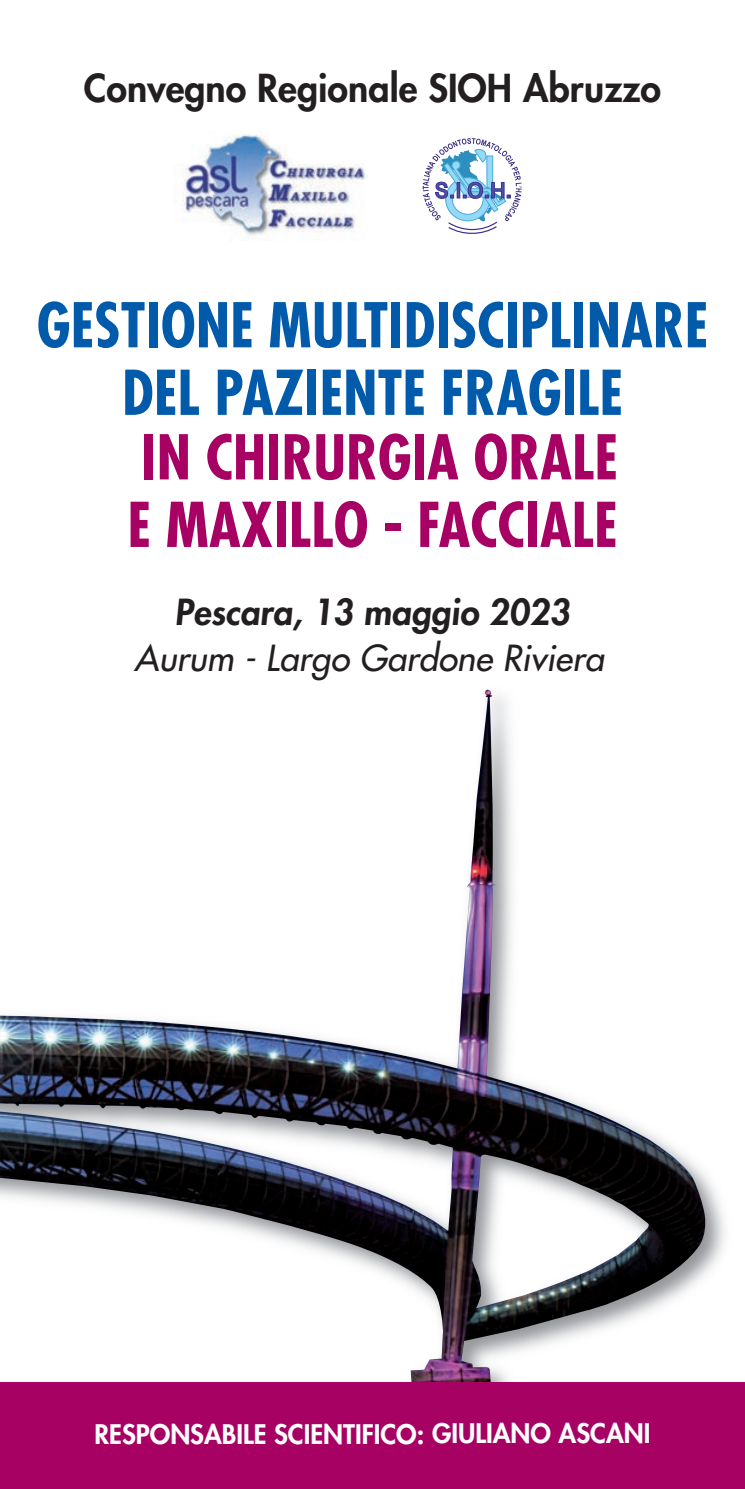
<style>
.page{position:relative;width:745px;height:1489px;background:#fff}
.page>*{position:absolute;margin:0;border:0;box-sizing:border-box;transform-origin:0 0}
.t1{font:700 condensed 60px/67.5px "Futura";color:#015aaa;text-align:center}
.t2{font:700 condensed 60px/67.5px "Futura";color:#a70164}
.t3{font:800 37.5px "Futura";color:#231f20}
.t4{font:italic 35px "Futura";color:#231f20}
.t5{font:italic 800 35px "Futura";color:#231f20}
.t6{font:800 26.25px "Futura";color:#fff}
</style>
<div class="page">
<img style="left:0;top:689px;width:705px;height:693px">
<img style="left:182px;top:134px;width:184px;height:106px">
<svg style="left:422px;top:138px;width:99px;height:96px"></svg>
<div style="left:0;top:1382px;width:744px;height:106px;background:#a70164"></div>
<p class="t3" style="left:84px;top:63px;width:578px">Convegno Regionale SIOH Abruzzo</p>
<p class="t1" style="left:37px;top:291px;width:672px">GESTIONE MULTIDISCIPLINARE<br>DEL PAZIENTE FRAGILE</p>
<p class="t2" style="left:127px;top:423px;width:491px">IN CHIRURGIA ORALE<br>E MAXILLO - FACCIALE</p>
<p class="t5" style="left:175px;top:594px;width:396px">Pescara, 13 maggio 2023</p>
<p class="t4" style="left:134px;top:635px;width:478px">Aurum - Largo Gardone Riviera</p>
<p class="t6" style="left:94px;top:1415px;width:557px">RESPONSABILE SCIENTIFICO: GIULIANO ASCANI</p>
</div>
